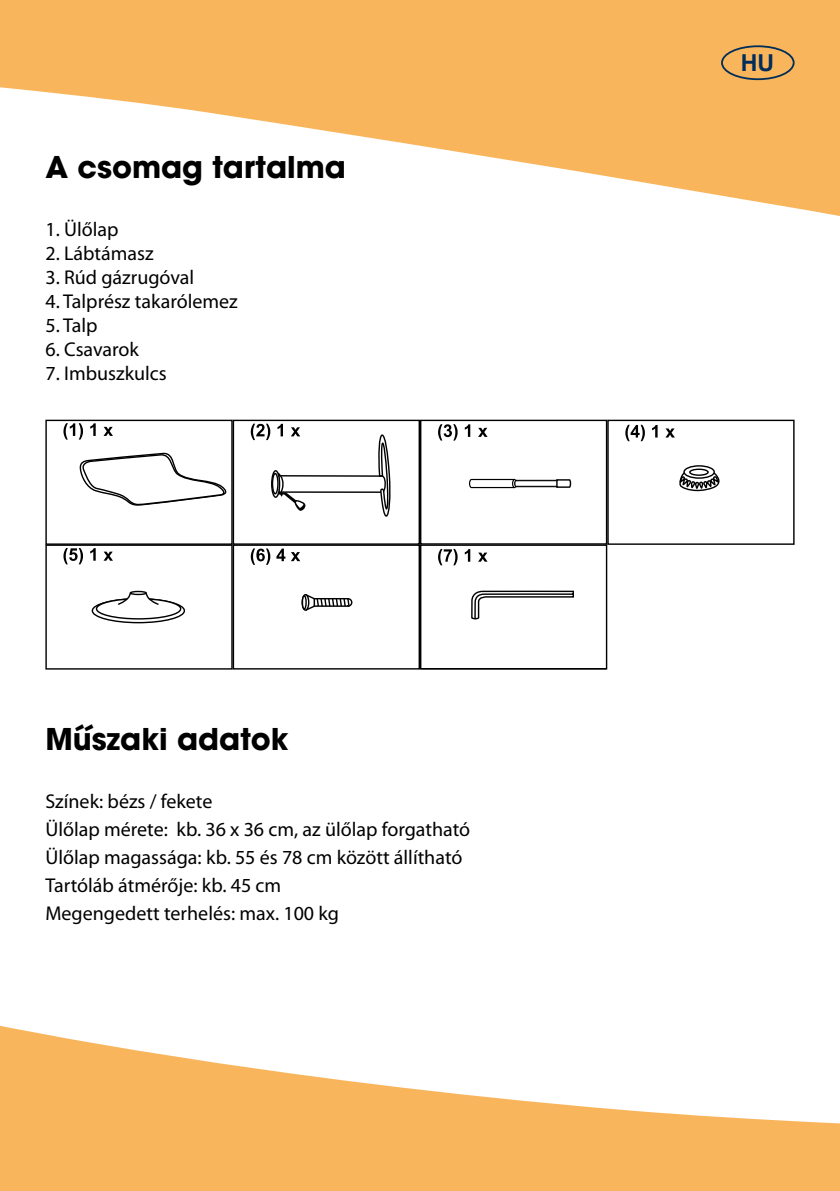
<style>
.page{position:relative;width:840px;height:1191px;background:#fff}
.page>*{position:absolute;margin:0;border:0;box-sizing:border-box;transform-origin:0 0}
.t1{font:700 30px "ITC Avant Garde Gothic";color:#000}
.t2{font:700 23.4px "Arial";color:#002d59}
.t3{font:20px/28px "Myriad Pro";color:#000}
</style>
<div class="page">
<svg style="left:0;top:0;width:839px;height:216px;fill:#f9b55c"></svg>
<svg style="left:0;top:1025px;width:839px;height:166px;fill:#f9b55c"></svg>
<div style="left:45px;top:420px;width:187px;height:125px;border:1px solid #000"></div>
<svg style="left:80px;top:453px;width:151px;height:53px"></svg>
<svg style="left:63px;top:423px;width:20px;height:16px"></svg>
<svg style="left:90px;top:423px;width:6px;height:13px"></svg>
<svg style="left:103px;top:427px;width:10px;height:9px"></svg>
<div style="left:232px;top:420px;width:188px;height:125px;border:1px solid #000"></div>
<div style="left:271px;top:470px;width:9px;height:28px;border:1px solid #000;border-radius:50%"></div>
<div style="left:272px;top:473px;width:6px;height:21px;border:1px solid #000;border-radius:50%"></div>
<svg style="left:250px;top:424px;width:20px;height:16px"></svg>
<div style="left:420px;top:420px;width:187px;height:124px;border:1px solid #000"></div>
<svg style="left:469px;top:478px;width:102px;height:10px"></svg>
<svg style="left:438px;top:424px;width:19px;height:16px"></svg>
<svg style="left:464px;top:424px;width:6px;height:13px"></svg>
<svg style="left:478px;top:428px;width:9px;height:9px"></svg>
<div style="left:45px;top:544px;width:187px;height:125px;border:1px solid #000"></div>
<svg style="left:92px;top:599px;width:92px;height:23px"></svg>
<div style="left:92px;top:598px;width:93px;height:25px;border:1px solid #000;border-radius:50%"></div>
<div style="left:96px;top:599px;width:84px;height:20px;background:#fff;border-radius:50%"></div>
<div style="left:96px;top:598px;width:85px;height:21px;border:1px solid #000;border-radius:50%"></div>
<svg style="left:117px;top:592px;width:42px;height:13px"></svg>
<div style="left:130px;top:591px;width:17px;height:4px;border:1px solid #000;border-radius:50%"></div>
<svg style="left:63px;top:548px;width:20px;height:16px"></svg>
<svg style="left:90px;top:548px;width:6px;height:13px"></svg>
<svg style="left:103px;top:551px;width:10px;height:10px"></svg>
<div style="left:232px;top:544px;width:188px;height:125px;border:1px solid #000"></div>
<svg style="left:250px;top:548px;width:20px;height:17px"></svg>
<svg style="left:276px;top:424px;width:114px;height:246px"></svg>
<div style="left:420px;top:544px;width:187px;height:125px;border:1px solid #000"></div>
<hr style="left:420px;top:668px;width:186px;height:1px;background:#000">
<svg style="left:471px;top:590px;width:103px;height:30px"></svg>
<svg style="left:438px;top:549px;width:19px;height:16px"></svg>
<svg style="left:464px;top:549px;width:6px;height:12px"></svg>
<svg style="left:478px;top:552px;width:9px;height:9px"></svg>
<div style="left:607px;top:420px;width:187px;height:125px;border:1px solid #000"></div>
<div style="left:683px;top:465px;width:31px;height:14px;border:1px solid #000;border-radius:50%"></div>
<svg style="left:679px;top:466px;width:41px;height:26px"></svg>
<svg style="left:625px;top:425px;width:19px;height:16px"></svg>
<svg style="left:652px;top:425px;width:5px;height:12px"></svg>
<svg style="left:665px;top:428px;width:9px;height:9px"></svg>
<div style="left:720px;top:45px;width:74px;height:35px;border:2px solid #002d59;border-radius:50%"></div>
<h1 class="t1" style="left:45px;top:148px;width:302px">A csomag tartalma</h1>
<p class="t3" style="left:45px;top:215px;width:75px">1. Ülőlap</p>
<p class="t3" style="left:45px;top:239px;width:110px">2. Lábtámasz</p>
<p class="t3" style="left:45px;top:263px;width:150px">3. Rúd gázrugóval</p>
<p class="t3" style="left:45px;top:287px;width:194px">4. Talprész takarólemez</p>
<p class="t3" style="left:45px;top:311px;width:54px">5. Talp</p>
<p class="t3" style="left:45px;top:335px;width:95px">6. Csavarok</p>
<p class="t3" style="left:45px;top:359px;width:123px">7. Imbuszkulcs</p>
<h1 class="t1" style="left:71px;top:719px;width:27px">´´</h1>
<h1 class="t1" style="left:45px;top:719px;width:245px">Muszaki adatok</h1>
<p class="t3" style="left:45px;top:786px;width:426px">Színek: bézs / fekete<br>Ülőlap mérete: kb. 36 x 36 cm, az ülőlap forgatható Ülőlap magassága: kb. 55 és 78 cm között állítható Tartóláb átmérője: kb. 45 cm<br>Megengedett terhelés: max. 100 kg</p>
<p class="t2" style="left:740px;top:47px;width:35px">HU</p>
</div>
